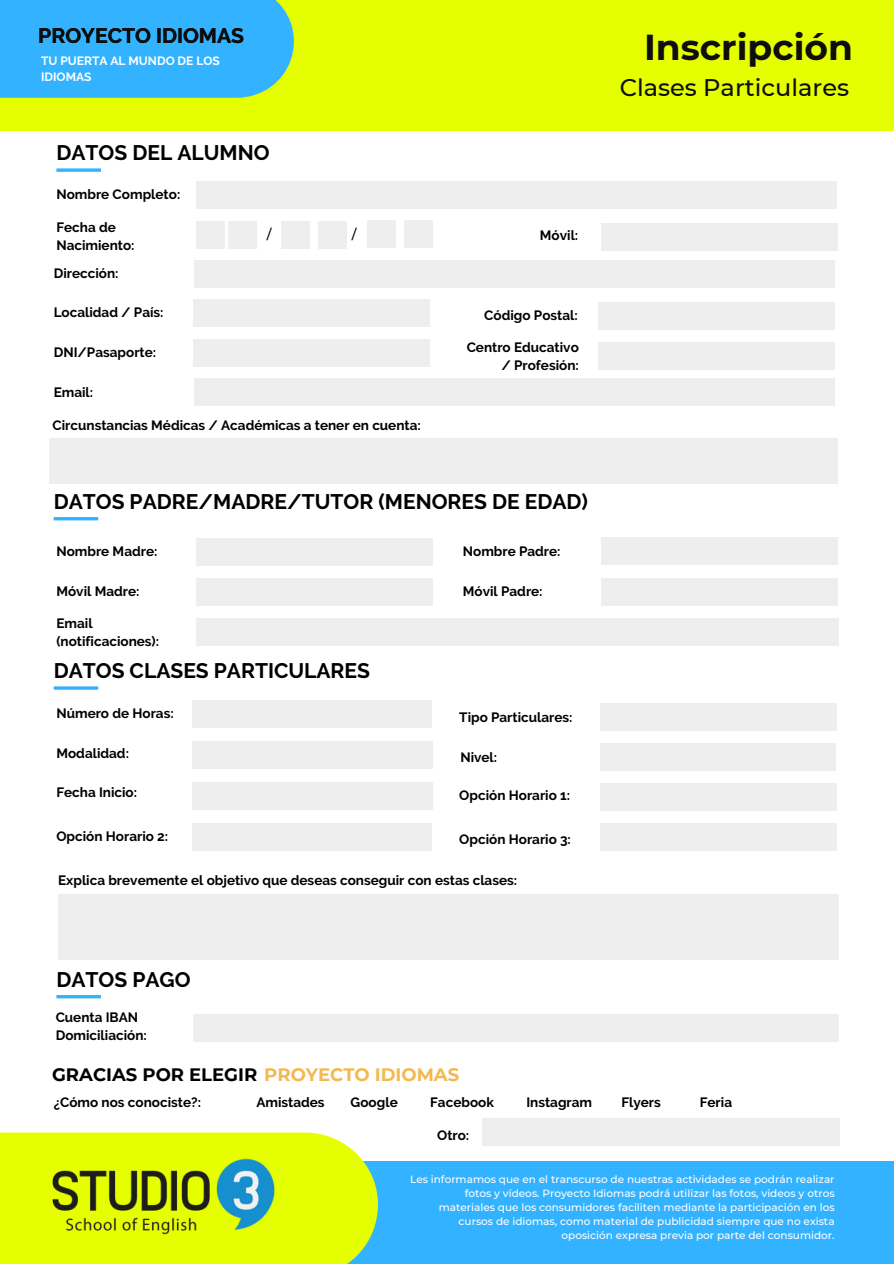
<style>
.page{position:relative;width:894px;height:1264px;background:#fff}
.page>*{position:absolute;margin:0;border:0;box-sizing:border-box;transform-origin:0 0}
.t1{font:700 36px "Montserrat";color:#0e0e0d}
.t2{font:500 24px "Montserrat";color:#0e0e0d}
.t3{font:700 21px "Raleway";color:#000}
.t4{font:700 21px "Raleway";color:#0e0e0d}
.t5{font:700 18px "Montserrat";color:#000}
.t6{font:700 13.5px/18px "Raleway";color:#000}
.t7{font:500 13.5px "Montserrat";color:#000}
.t8{font:700 12px/16px "Raleway";color:#fff}
.t9{font:500 10.5px/14px "Montserrat";color:#fff;text-align:right}
.s1{color:#f2b950}
</style>
<div class="page">
<div style="left:0;top:0;width:893px;height:130px;background:#e6ff00"></div>
<div style="left:0;top:0;width:294px;height:98px;background:#33b3ff"></div>
<div style="left:196px;top:182px;width:640px;height:27px;background:#efeeef"></div>
<div style="left:194px;top:260px;width:640px;height:28px;background:#efeeef"></div>
<div style="left:194px;top:299px;width:236px;height:27px;background:#efeeef"></div>
<div style="left:601px;top:224px;width:235px;height:27px;background:#efeeef"></div>
<div style="left:598px;top:302px;width:236px;height:27px;background:#efeeef"></div>
<svg style="left:56px;top:168px;width:45px;height:4px"></svg>
<div style="left:196px;top:221px;width:28px;height:27px;background:#efeeef"></div>
<div style="left:228px;top:221px;width:28px;height:27px;background:#efeeef"></div>
<div style="left:282px;top:221px;width:28px;height:27px;background:#efeeef"></div>
<div style="left:318px;top:221px;width:28px;height:27px;background:#efeeef"></div>
<div style="left:404px;top:220px;width:28px;height:27px;background:#efeeef"></div>
<div style="left:367px;top:220px;width:28px;height:27px;background:#efeeef"></div>
<div style="left:194px;top:339px;width:236px;height:27px;background:#efeeef"></div>
<div style="left:598px;top:342px;width:236px;height:28px;background:#efeeef"></div>
<div style="left:194px;top:379px;width:640px;height:27px;background:#efeeef"></div>
<div style="left:49px;top:439px;width:788px;height:45px;background:#efeeef"></div>
<hr style="left:54px;top:517px;width:44px;height:3px;background:#33b3ff">
<div style="left:196px;top:538px;width:236px;height:27px;background:#efeeef"></div>
<div style="left:601px;top:538px;width:235px;height:27px;background:#efeeef"></div>
<div style="left:196px;top:578px;width:236px;height:27px;background:#efeeef"></div>
<div style="left:601px;top:578px;width:235px;height:27px;background:#efeeef"></div>
<div style="left:196px;top:618px;width:642px;height:27px;background:#efeeef"></div>
<hr style="left:54px;top:686px;width:44px;height:3px;background:#33b3ff">
<div style="left:193px;top:741px;width:239px;height:27px;background:#efeeef"></div>
<div style="left:600px;top:743px;width:235px;height:27px;background:#efeeef"></div>
<div style="left:600px;top:822px;width:236px;height:28px;background:#efeeef"></div>
<div style="left:193px;top:822px;width:239px;height:28px;background:#efeeef"></div>
<div style="left:600px;top:783px;width:236px;height:27px;background:#efeeef"></div>
<div style="left:193px;top:782px;width:239px;height:27px;background:#efeeef"></div>
<hr style="left:56px;top:995px;width:45px;height:3px;background:#33b3ff">
<div style="left:482px;top:1118px;width:357px;height:27px;background:#efeeef"></div>
<div style="left:58px;top:894px;width:780px;height:65px;background:#efeeef"></div>
<div style="left:193px;top:1013px;width:645px;height:28px;background:#efeeef"></div>
<div style="left:600px;top:703px;width:236px;height:27px;background:#efeeef"></div>
<div style="left:193px;top:700px;width:239px;height:28px;background:#efeeef"></div>
<div style="left:0;top:1160px;width:893px;height:103px;background:#33b3ff"></div>
<svg style="left:0;top:1132px;width:378px;height:131px;background:#e0fc16"></svg>
<img style="left:49px;top:1132px;width:229px;height:131px">
<h5 class="t4" style="left:38px;top:23px;width:207px">PROYECTO IDIOMAS</h5>
<h3 class="t8" style="left:41px;top:53px;width:180px">TU PUERTA AL MUNDO DE LOS<br>IDIOMAS</h3>
<p class="t3" style="left:56px;top:140px;width:214px">DATOS DEL ALUMNO</p>
<h5 class="t6" style="left:56px;top:186px;width:125px">Nombre Completo:</h5>
<h5 class="t6" style="left:56px;top:219px;width:80px">Fecha de<br>Nacimiento:</h5>
<h5 class="t6" style="left:54px;top:264px;width:66px">Dirección:</h5>
<p class="t6" style="left:54px;top:303px;width:111px">Localidad / País:</p>
<h5 class="t7" style="left:267px;top:225px;width:6px">/</h5>
<h5 class="t7" style="left:351px;top:225px;width:6px">/</h5>
<p class="t6" style="left:540px;top:226px;width:40px">Móvil:</p>
<p class="t6" style="left:484px;top:307px;width:95px">Código Postal:</p>
<h5 class="t6" style="left:54px;top:343px;width:104px">DNI/Pasaporte:</h5>
<h5 class="t6" style="left:466px;top:338px;width:114px;text-align:right">Centro Educativo / Profesión:</h5>
<h5 class="t6" style="left:54px;top:383px;width:41px">Email:</h5>
<h3 class="t6" style="left:53px;top:416px;width:369px">Circunstancias Médicas / Académicas a tener en cuenta:</h3>
<h5 class="t3" style="left:54px;top:489px;width:535px">DATOS PADRE/MADRE/TUTOR (MENORES DE EDAD)</h5>
<h5 class="t6" style="left:56px;top:542px;width:102px">Nombre Madre:</h5>
<h5 class="t6" style="left:462px;top:542px;width:99px">Nombre Padre:</h5>
<h5 class="t6" style="left:56px;top:582px;width:85px">Móvil Madre:</h5>
<h5 class="t6" style="left:462px;top:582px;width:81px">Móvil Padre:</h5>
<h3 class="t6" style="left:56px;top:613px;width:104px">Email (notificaciones):</h3>
<h5 class="t3" style="left:54px;top:658px;width:318px">DATOS CLASES PARTICULARES</h5>
<h5 class="t6" style="left:56px;top:704px;width:119px">Número de Horas:</h5>
<h5 class="t6" style="left:459px;top:708px;width:115px">Tipo Particulares:</h5>
<h5 class="t6" style="left:56px;top:744px;width:74px">Modalidad:</h5>
<h5 class="t6" style="left:460px;top:748px;width:38px">Nivel:</h5>
<h5 class="t6" style="left:56px;top:783px;width:82px">Fecha Inicio:</h5>
<h5 class="t6" style="left:459px;top:786px;width:112px">Opción Horario 1:</h5>
<h5 class="t6" style="left:56px;top:827px;width:113px">Opción Horario 2:</h5>
<h5 class="t6" style="left:459px;top:830px;width:113px">Opción Horario 3:</h5>
<h4 class="t6" style="left:58px;top:871px;width:460px">Explica brevemente el objetivo que deseas conseguir con estas clases:</h4>
<h3 class="t1" style="left:644px;top:25px;width:210px">Inscripción</h3>
<h5 class="t2" style="left:619px;top:73px;width:231px">Clases Particulares</h5>
<h5 class="t3" style="left:56px;top:967px;width:136px">DATOS PAGO</h5>
<p class="t6" style="left:56px;top:1008px;width:93px">Cuenta IBAN<br>Domiciliación:</p>
<h2 class="t5" style="left:52px;top:1063px;width:408px">GRACIAS POR ELEGIR <span class="s1">PROYECTO IDIOMAS</span></h2>
<h5 class="t6" style="left:54px;top:1092px;width:149px">¿Cómo nos conociste?:</h5>
<h3 class="t6" style="left:256px;top:1093px;width:70px">Amistades</h3>
<h3 class="t6" style="left:350px;top:1093px;width:49px">Google</h3>
<h3 class="t6" style="left:430px;top:1093px;width:65px">Facebook</h3>
<h3 class="t6" style="left:526px;top:1093px;width:67px">Instagram</h3>
<h3 class="t6" style="left:621px;top:1093px;width:41px">Flyers</h3>
<h3 class="t6" style="left:699px;top:1093px;width:34px">Feria</h3>
<h5 class="t6" style="left:437px;top:1126px;width:34px">Otro:</h5>
<p class="t9" style="left:410px;top:1172px;width:426px">Les informamos que en el transcurso de nuestras actividades se podrán realizar fotos y vídeos. Proyecto Idiomas podrá utilizar las fotos, videos y otros materiales que los consumidores faciliten mediante la participación en los cursos de idiomas, como material de publicidad siempre que no exista oposición expresa previa por parte del consumidor.</p>
</div>
